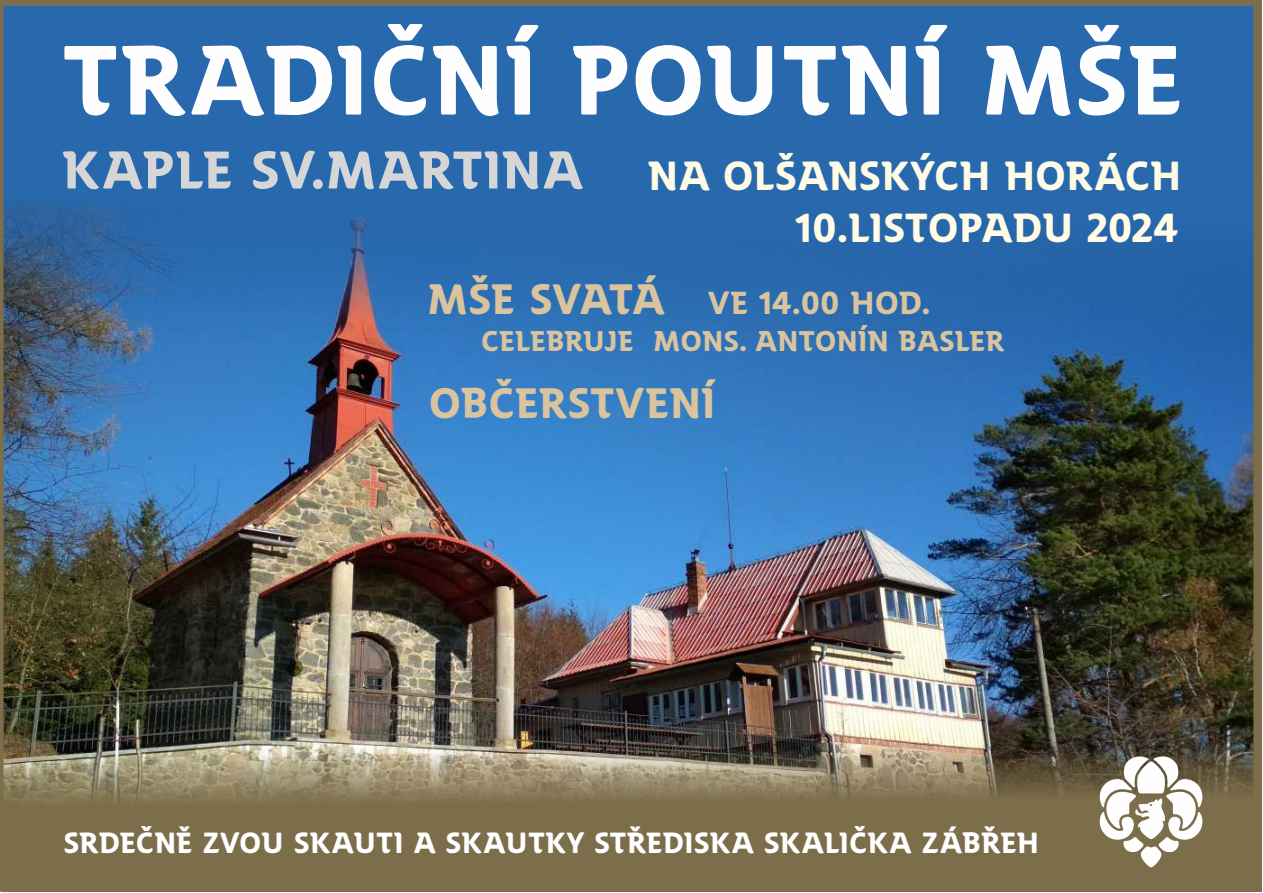
<style>
.page{position:relative;width:1263px;height:893px;background:#fff}
.page>*{position:absolute;margin:0;border:0;box-sizing:border-box;transform-origin:0 0}
.t1{font:700 97.95px "SKAUT";color:#fefefe}
.t2{font:700 42.3px "SKAUT";letter-spacing:-.005em;color:#dac49d}
.t3{font:700 40.5px/51.6px "SKAUT";letter-spacing:-.01em;color:#fffbe5;text-align:right}
.t4{font:700 31.8px "SKAUT";color:#dac49d}
.t5{font:700 29.1px "SKAUT";letter-spacing:-.005em;color:#fff}
.t6{font:700 28.5px "SKAUT";letter-spacing:-.01em;color:#dac49d}
.s1{font-size:52.8px;color:#d6d6d6}
.s2{font-size:42.3px}
</style>
<div class="page">
<img style="left:0;top:0;width:1262px;height:891px">
<h1 class="t1" style="left:61px;top:36px;width:1124px">TRADIČNÍ POUTNÍ MŠE</h1>
<p class="t3" style="left:62px;top:152px;width:1121px"><span class="s1">KAPLE SV.MARTINA</span> NA OLŠANSKÝCH HORÁCH<br>10.LISTOPADU 2024</p>
<p class="t4" style="left:427px;top:289px;width:505px"><span class="s2">MŠE SVATÁ</span> VE 14.00 HOD.</p>
<p class="t6" style="left:481px;top:328px;width:525px">CELEBRUJE MONS. ANTONÍN BASLER</p>
<p class="t2" style="left:429px;top:384px;width:288px">OBČERSTVENÍ</p>
<p class="t5" style="left:63px;top:829px;width:977px">SRDEČNĚ ZVOU SKAUTI A SKAUTKY STŘEDISKA SKALIČKA ZÁBŘEH</p>
</div>
